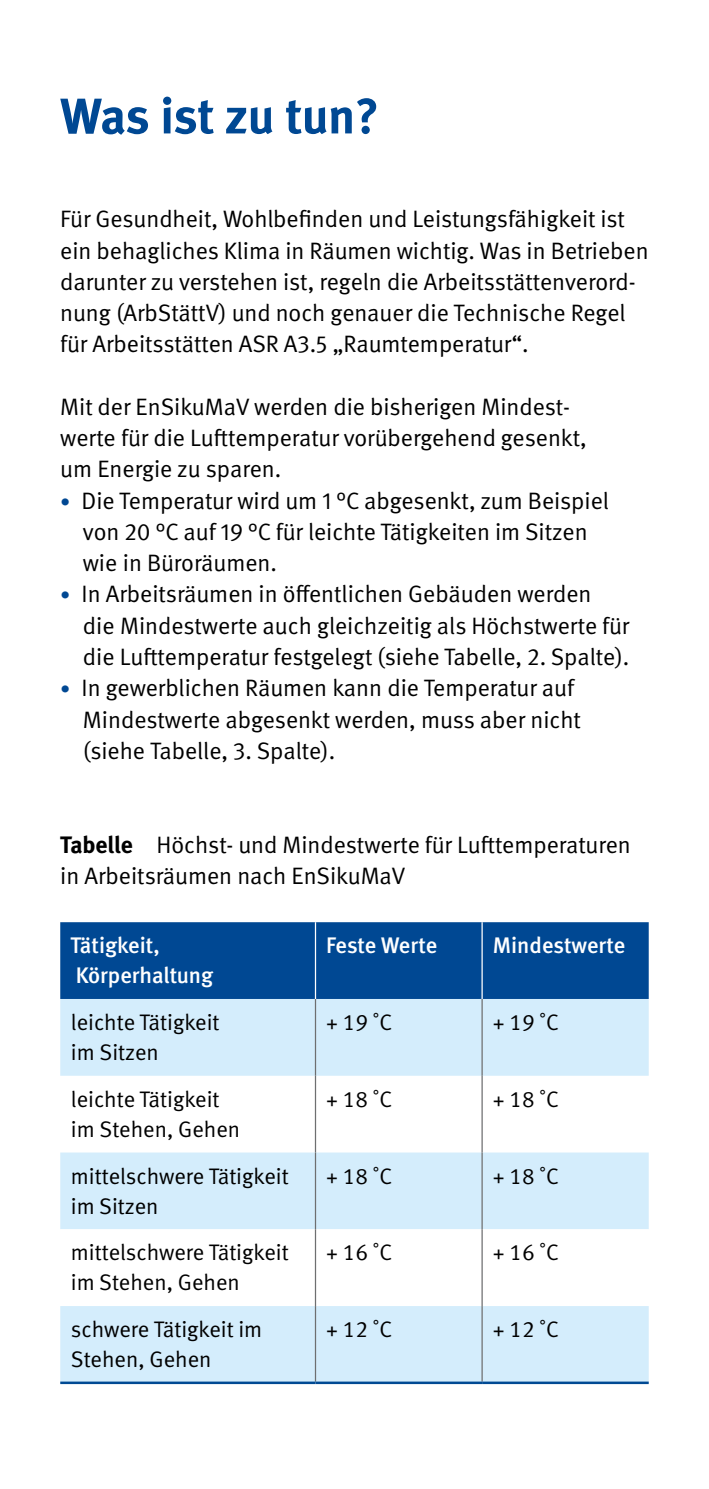
<style>
.page{position:relative;width:709px;height:1489px;background:#fff}
.page>*{position:absolute;margin:0;border:0;box-sizing:border-box;transform-origin:0 0}
._01_Überschriften_B_Überschrift_schwarz_2{font:700 50px "DGUV Meta";letter-spacing:-.01em;color:#004893}
._02_Fließtext_Fließtext_Aufzählung_9_5pt{font:23.75px/31.2px "DGUV Meta";color:#000}
._02_Fließtext_Fließtext_9_5pt_mit_ZAB_nac{font:23.75px/31.2px "DGUV Meta";color:#000}
._02_Fließtext_Fließtext_9_5pt{font:23.75px/31.2px "DGUV Meta";color:#000}
.Tabellen_und_Graphen_TI{font:22.5px/30px "DGUV Meta";color:#000}
.Tabellen_und_Graphen_TK{font:500 22.5px/30px "DGUV Meta";color:#fff}
.s1{font-size:20px;color:#004893}
.s2{font-weight:700}
</style>
<div class="page">
<div style="left:60px;top:922px;width:588px;height:76px;background:#004893"></div>
<svg style="left:60px;top:998px;width:588px;height:231px;fill:#d4edfc"></svg>
<div style="left:60px;top:1305px;width:588px;height:76px;background:#d4edfc"></div>
<hr style="left:481px;top:1152px;width:2px;height:77px;background:#6e6f70">
<hr style="left:481px;top:1229px;width:2px;height:76px;background:#6e6f70">
<hr style="left:481px;top:1305px;width:2px;height:76px;background:#6e6f70">
<hr style="left:315px;top:998px;width:1px;height:77px;background:#6e6f70">
<hr style="left:315px;top:1075px;width:1px;height:77px;background:#6e6f70">
<hr style="left:315px;top:1152px;width:1px;height:77px;background:#6e6f70">
<hr style="left:315px;top:1229px;width:1px;height:76px;background:#6e6f70">
<hr style="left:315px;top:1305px;width:1px;height:76px;background:#6e6f70">
<hr style="left:315px;top:1381px;width:167px;height:2px;background:#004993">
<hr style="left:482px;top:1381px;width:166px;height:2px;background:#004993">
<hr style="left:315px;top:922px;width:1px;height:76px;background:#fff">
<hr style="left:481px;top:922px;width:2px;height:76px;background:#fff">
<hr style="left:60px;top:1381px;width:255px;height:2px;background:#004993">
<hr style="left:481px;top:998px;width:2px;height:77px;background:#6e6f70">
<hr style="left:481px;top:1075px;width:2px;height:77px;background:#6e6f70">
<h1 class="_01_Überschriften_B_Überschrift_schwarz_2" style="left:60px;top:86px;width:320px">Was ist zu tun?</h1>
<p class="_02_Fließtext_Fließtext_9_5pt_mit_ZAB_nac" style="left:60px;top:204px;width:590px">Für Gesundheit, Wohlbefinden und Leistungsfähigkeit ist ein behagliches Klima in Räumen wichtig. Was in Betrieben darunter zu verstehen ist, regeln die Arbeitsstättenverord&shy;nung (ArbStättV) und noch genauer die Technische Regel für Arbeitsstätten ASR A3.5 „Raumtemperatur“.</p>
<p class="_02_Fließtext_Fließtext_9_5pt" style="left:60px;top:391px;width:528px">Mit der EnSikuMaV werden die bisherigen Mindest&shy;werte für die Lufttemperatur vorübergehend gesenkt, um Energie zu sparen.</p>
<p class="_02_Fließtext_Fließtext_Aufzählung_9_5pt" style="left:83px;top:485px;width:527px;text-indent:-23px"><span class="s1">•</span> Die Temperatur wird um 1 °C abgesenkt, zum Beispiel von 20 °C auf 19 °C für leichte Tätigkeiten im Sitzen wie in Büroräumen.</p>
<p class="_02_Fließtext_Fließtext_Aufzählung_9_5pt" style="left:83px;top:579px;width:548px;text-indent:-23px"><span class="s1">•</span> In Arbeitsräumen in öffentlichen Gebäuden werden<br>die Mindestwerte auch gleichzeitig als Höchstwerte für die Lufttemperatur festgelegt (siehe Tabelle, 2. Spalte).</p>
<p class="_02_Fließtext_Fließtext_Aufzählung_9_5pt" style="left:83px;top:673px;width:499px;text-indent:-23px"><span class="s1">•</span> In gewerblichen Räumen kann die Temperatur auf<br>Mindestwerte abgesenkt werden, muss aber nicht (siehe Tabelle, 3. Spalte).</p>
<p class="_02_Fließtext_Fließtext_9_5pt" style="left:60px;top:829px;width:572px"><span class="s2">Tabelle</span> Höchst- und Mindestwerte für Lufttemperaturen in Arbeitsräumen nach EnSikuMaV</p>
<p class="Tabellen_und_Graphen_TK" style="left:70px;top:931px;width:144px">Tätigkeit,<br>Körperhaltung</p>
<p class="Tabellen_und_Graphen_TK" style="left:326px;top:931px;width:113px">Feste Werte</p>
<p class="Tabellen_und_Graphen_TK" style="left:493px;top:931px;width:134px">Mindestwerte</p>
<p class="Tabellen_und_Graphen_TI" style="left:71px;top:1007px;width:150px">leichte Tätigkeit im Sitzen</p>
<p class="Tabellen_und_Graphen_TI" style="left:326px;top:1007px;width:67px">+ 19 ˚C</p>
<p class="Tabellen_und_Graphen_TI" style="left:493px;top:1007px;width:67px">+ 19 ˚C</p>
<p class="Tabellen_und_Graphen_TI" style="left:71px;top:1084px;width:171px">leichte Tätigkeit im Stehen, Gehen</p>
<p class="Tabellen_und_Graphen_TI" style="left:326px;top:1084px;width:67px">+ 18 ˚C</p>
<p class="Tabellen_und_Graphen_TI" style="left:493px;top:1084px;width:67px">+ 18 ˚C</p>
<p class="Tabellen_und_Graphen_TI" style="left:71px;top:1161px;width:219px">mittelschwere Tätigkeit im Sitzen</p>
<p class="Tabellen_und_Graphen_TI" style="left:326px;top:1161px;width:67px">+ 18 ˚C</p>
<p class="Tabellen_und_Graphen_TI" style="left:493px;top:1161px;width:67px">+ 18 ˚C</p>
<p class="Tabellen_und_Graphen_TI" style="left:71px;top:1238px;width:219px">mittelschwere Tätigkeit im Stehen, Gehen</p>
<p class="Tabellen_und_Graphen_TI" style="left:326px;top:1238px;width:67px">+ 16 ˚C</p>
<p class="Tabellen_und_Graphen_TI" style="left:493px;top:1238px;width:67px">+ 16 ˚C</p>
<p class="Tabellen_und_Graphen_TI" style="left:71px;top:1314px;width:193px">schwere Tätigkeit im<br>Stehen, Gehen</p>
<p class="Tabellen_und_Graphen_TI" style="left:326px;top:1314px;width:67px">+ 12 ˚C</p>
<p class="Tabellen_und_Graphen_TI" style="left:493px;top:1314px;width:67px">+ 12 ˚C</p>
</div>
